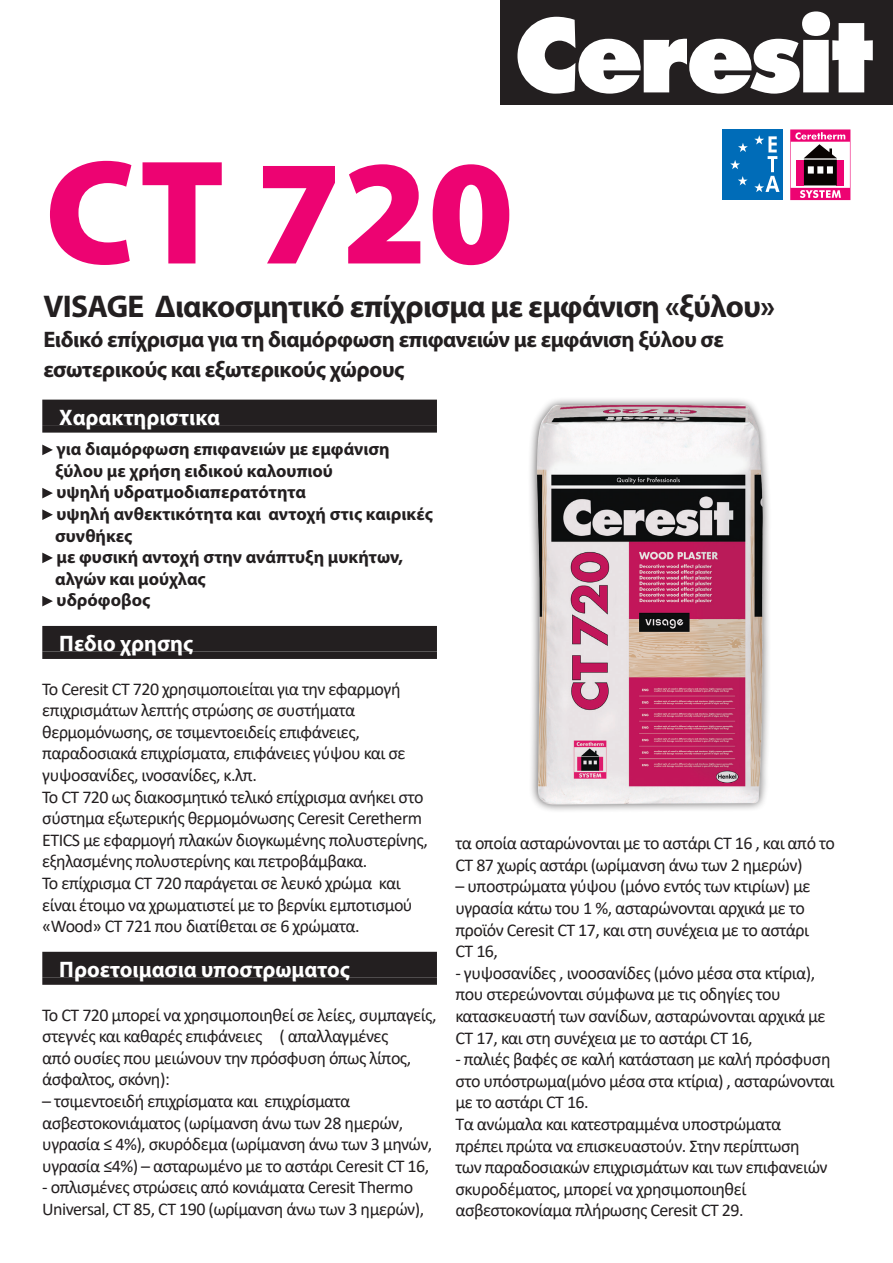
<style>
.page{position:relative;width:893px;height:1263px;background:#fff}
.page>*{position:absolute;margin:0;border:0;box-sizing:border-box;transform-origin:0 0}
.Zaglavie{font:900 150px "Myriad Pro";color:#ed0372}
.Podzaglavie{font:700 31.5px "Myriad Pro";letter-spacing:-.02em;color:#231f20}
.Podzaglavie-2{font:700 22.5px/30px "Myriad Pro";letter-spacing:-.02em;color:#231f20}
.Вътрешно_заглавие{font:700 22.5px "Myriad Pro";color:#fff}
.t1{font:18px/21.6px "Calibri";letter-spacing:-.03em;color:#231f20}
.t2{font:700 18px/21.6px "Myriad Pro";color:#231f20}
</style>
<div class="page">
<div style="left:42px;top:400px;width:395px;height:25px;background:#231f20"></div>
<div style="left:42px;top:425px;width:395px;height:8px;background:#231f20"></div>
<div style="left:42px;top:626px;width:395px;height:25px;background:#231f20"></div>
<div style="left:42px;top:651px;width:395px;height:8px;background:#231f20"></div>
<div style="left:42px;top:952px;width:395px;height:25px;background:#231f20"></div>
<div style="left:42px;top:977px;width:395px;height:8px;background:#231f20"></div>
<svg style="left:42px;top:445px;width:11px;height:10px"></svg>
<svg style="left:42px;top:488px;width:11px;height:10px"></svg>
<svg style="left:42px;top:509px;width:11px;height:11px"></svg>
<svg style="left:42px;top:553px;width:11px;height:10px"></svg>
<svg style="left:42px;top:596px;width:11px;height:10px"></svg>
<div style="left:527px;top:396px;width:245px;height:417px;background:#231f20;opacity:.75"></div>
<img style="left:527px;top:405px;width:245px;height:408px">
<div style="left:501px;top:0;width:392px;height:104px;background:#231f20"></div>
<svg style="left:517px;top:11px;width:356px;height:83px"></svg>
<div style="left:722px;top:129px;width:60px;height:71px;background:#006cb8"></div>
<svg style="left:738px;top:143px;width:10px;height:9px"></svg>
<svg style="left:730px;top:160px;width:10px;height:9px"></svg>
<svg style="left:738px;top:176px;width:10px;height:9px"></svg>
<svg style="left:754px;top:135px;width:25px;height:57px"></svg>
<svg style="left:790px;top:129px;width:60px;height:71px"></svg>
<p class="Zaglavie" style="left:45px;top:128px;width:471px">CT 720</p>
<p class="Podzaglavie" style="left:43px;top:286px;width:733px">VISAGE Διακοσμητικό επίχρισμα με εμφάνιση «ξύλου»</p>
<p class="Podzaglavie-2" style="left:43px;top:324px;width:682px">Ειδικό επίχρισμα για τη διαμόρφωση επιφανειών με εμφάνιση ξύλου σε εσωτερικούς και εξωτερικούς χώρους</p>
<p class="Вътрешно_заглавие" style="left:59px;top:403px;width:162px">Χαρακτηριστικα</p>
<p class="t2" style="left:55px;top:438px;width:336px">για διαμόρφωση επιφανειών με εμφάνιση ξύλου με χρήση ειδικού καλουπιού</p>
<p class="t2" style="left:57px;top:481px;width:251px">υψηλή υδρατμοδιαπερατότητα</p>
<p class="t2" style="left:55px;top:503px;width:379px">υψηλή ανθεκτικότητα και αντοχή στις καιρικές συνθήκες</p>
<p class="t2" style="left:55px;top:546px;width:350px">με φυσική αντοχή στην ανάπτυξη μυκήτων, αλγών και μούχλας</p>
<p class="t2" style="left:57px;top:589px;width:95px">υδρόφοβος</p>
<p class="Вътрешно_заглавие" style="left:59px;top:629px;width:135px">Πεδιο χρησης</p>
<p class="t1" style="left:42px;top:677px;width:365px">Το Ceresit CT 720 χρησιμοποιείται για την εφαρμογή επιχρισμάτων λεπτής στρώσης σε συστήματα θερμομόνωσης, σε τσιμεντοειδείς επιφάνειες, παραδοσιακά επιχρίσματα, επιφάνειες γύψου και σε γυψοσανίδες, ινοσανίδες, κ.λπ.</p>
<p class="t1" style="left:42px;top:785px;width:387px">Το CT 720 ως διακοσμητικό τελικό επίχρισμα ανήκει στο σύστημα εξωτερικής θερμομόνωσης Ceresit Ceretherm ETICS με εφαρμογή πλακών διογκωμένης πολυστερίνης, εξηλασμένης πολυστερίνης και πετροβάμβακα.</p>
<p class="t1" style="left:42px;top:872px;width:372px">Το επίχρισμα CT 720 παράγεται σε λευκό χρώμα και είναι έτοιμο να χρωματιστεί με το βερνίκι εμποτισμού «Wood» CT 721 που διατίθεται σε 6 χρώματα.</p>
<p class="Вътрешно_заглавие" style="left:59px;top:955px;width:292px">Προετοιμασια υποστρωματος</p>
<p class="t1" style="left:42px;top:1003px;width:396px">Το CT 720 μπορεί να χρησιμοποιηθεί σε λείες, συμπαγείς, στεγνές και καθαρές επιφάνειες ( απαλλαγμένες<br>από ουσίες που μειώνουν την πρόσφυση όπως λίπος, άσφαλτος, σκόνη):</p>
<p class="t1" style="left:42px;top:1090px;width:392px">– τσιμεντοειδή επιχρίσματα και επιχρίσματα ασβεστοκονιάματος (ωρίμανση άνω των 28 ημερών, υγρασία ≤ 4%), σκυρόδεμα (ωρίμανση άνω των 3 μηνών, υγρασία ≤4%) – ασταρωμένο με το αστάρι Ceresit CT 16,</p>
<p class="t1" style="left:42px;top:1176px;width:383px">- οπλισμένες στρώσεις από κονιάματα Ceresit Thermo<br>Universal, CT 85, CT 190 (ωρίμανση άνω των 3 ημερών),</p>
<p class="t1" style="left:455px;top:832px;width:381px">τα οποία ασταρώνονται με το αστάρι CT 16 , και από το<br>CT 87 χωρίς αστάρι (ωρίμανση άνω των 2 ημερών)</p>
<p class="t1" style="left:455px;top:875px;width:357px">– υποστρώματα γύψου (μόνο εντός των κτιρίων) με υγρασία κάτω του 1 %, ασταρώνονται αρχικά με το προϊόν Ceresit CT 17, και στη συνέχεια με το αστάρι CT 16,</p>
<p class="t1" style="left:455px;top:961px;width:372px">- γυψοσανίδες , ινοοσανίδες (μόνο μέσα στα κτίρια), που στερεώνονται σύμφωνα με τις οδηγίες του κατασκευαστή των σανίδων, ασταρώνονται αρχικά με CT 17, και στη συνέχεια με το αστάρι CT 16,</p>
<p class="t1" style="left:455px;top:1048px;width:380px">- παλιές βαφές σε καλή κατάσταση με καλή πρόσφυση στο υπόστρωμα(μόνο μέσα στα κτίρια) , ασταρώνονται με το αστάρι CT 16.</p>
<p class="t1" style="left:455px;top:1113px;width:374px">Τα ανώμαλα και κατεστραμμένα υποστρώματα πρέπει πρώτα να επισκευαστούν. Στην περίπτωση των παραδοσιακών επιχρισμάτων και των επιφανειών σκυροδέματος, μπορεί να χρησιμοποιηθεί ασβεστοκονίαμα πλήρωσης Ceresit CT 29.</p>
</div>
